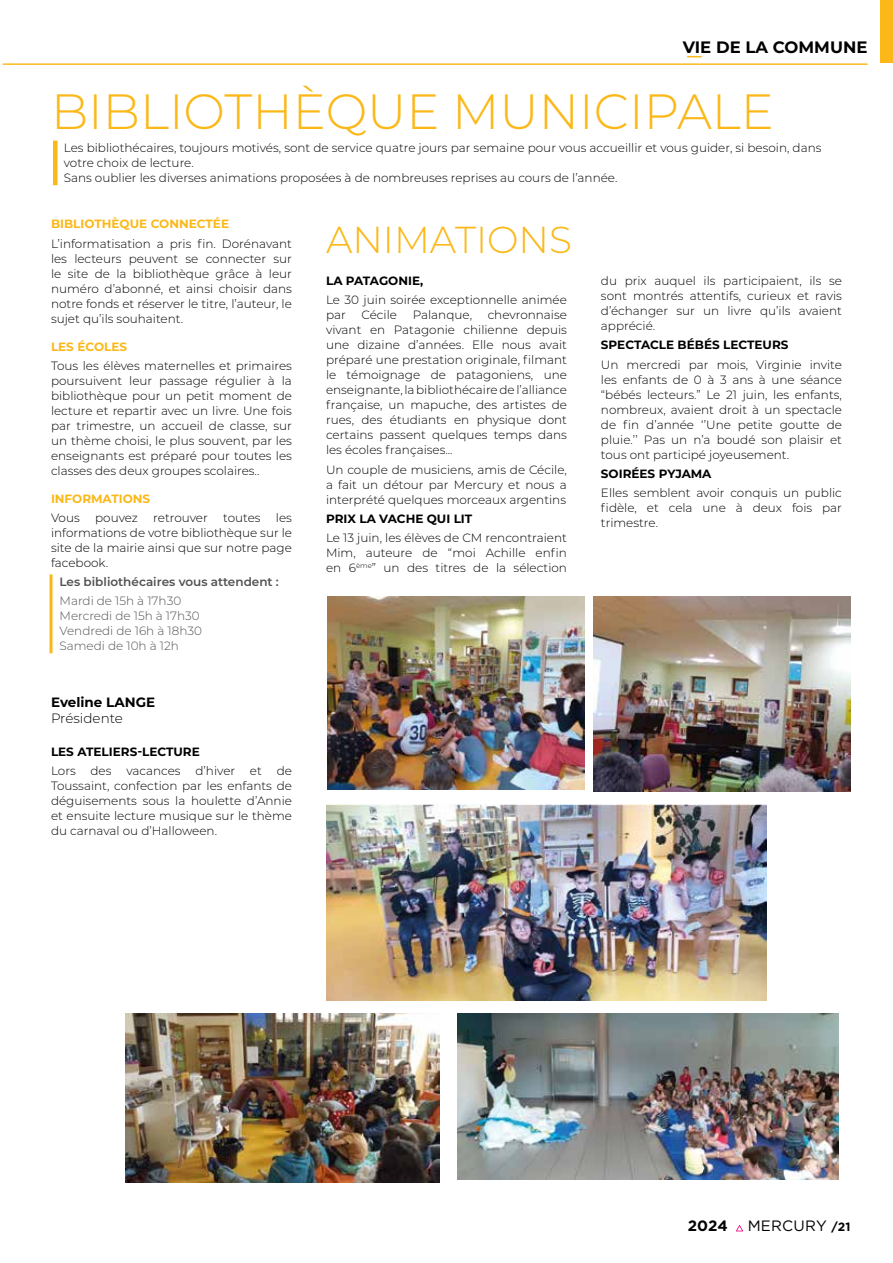
<style>
.page{position:relative;width:893px;height:1263px;background:#fff}
.page>*{position:absolute;margin:0;border:0;box-sizing:border-box;transform-origin:0 0}
.t1{font:300 49.5px "Montserrat";color:#fbb818}
.t2{font:300 37.5px "Montserrat";color:#fbb818}
.t3{font:700 16.5px "Montserrat";color:#000}
.t4{font:15px "Gotham";letter-spacing:.015em;color:#000}
.t5{font:700 15px "Gotham";color:#000}
.t6{font:700 13.5px "Montserrat";color:#000}
.t7{font:300 13.5px "Montserrat";color:#000}
.t8{font:300 12px/15px "Montserrat";color:#000;text-align:justify}
.t9{font:700 12px "Montserrat";color:#000}
.t10{font:300 12px/15px "Montserrat";color:#525251}
.t11{font:700 12px "Montserrat";color:#fbb818}
.t12{font:600 12px "Montserrat";color:#525251}
.s1{font-weight:700;font-size:12px}
</style>
<div class="page">
<div style="left:53px;top:141px;width:5px;height:44px;background:#fbb818"></div>
<hr style="left:50px;top:574px;width:3px;height:79px;background:#fbb818">
<svg style="left:736px;top:1225px;width:7px;height:6px"></svg>
<hr style="left:3px;top:64px;width:864px;height:1px;background:#fbb818">
<svg style="left:687px;top:56px;width:15px;height:1px"></svg>
<div style="left:880px;top:0;width:13px;height:63px;background:#fbb818"></div>
<img style="left:327px;top:596px;width:257px;height:193px">
<img style="left:326px;top:804px;width:441px;height:197px">
<img style="left:594px;top:596px;width:256px;height:195px">
<img style="left:125px;top:1014px;width:314px;height:168px">
<img style="left:457px;top:1014px;width:382px;height:165px">
<h3 class="t3" style="left:683px;top:35px;width:186px">VIE DE LA COMMUNE</h3>
<h1 class="t1" style="left:51px;top:78px;width:724px">BIBLIOTHÈQUE MUNICIPALE</h1>
<p class="t8" style="left:64px;top:140px;width:759px;text-align:left">Les bibliothécaires, toujours motivés, sont de service quatre jours par semaine pour vous accueillir et vous guider, si besoin, dans votre choix de lecture.<br>Sans oublier les diverses animations proposées à de nombreuses reprises au cours de l’année.</p>
<p class="t11" style="left:51px;top:216px;width:180px">BIBLIOTHÈQUE CONNECTÉE</p>
<p class="t8" style="left:51px;top:236px;width:242px">L’informatisation a pris fin. Dorénavant les lecteurs peuvent se connecter sur le site de la bibliothèque grâce à leur numéro d’abonné, et ainsi choisir dans notre fonds et réserver le titre, l’auteur, le sujet qu’ils souhaitent.</p>
<p class="t11" style="left:51px;top:338px;width:78px">LES ÉCOLES</p>
<p class="t8" style="left:51px;top:358px;width:242px">Tous les élèves maternelles et primaires poursuivent leur passage régulier à la bibliothèque pour un petit moment de lecture et repartir avec un livre. Une fois par trimestre, un accueil de classe, sur un thème choisi, le plus souvent, par les enseignants est préparé pour toutes les classes des deux groupes scolaires..</p>
<p class="t11" style="left:51px;top:490px;width:101px">INFORMATIONS</p>
<p class="t8" style="left:51px;top:510px;width:30px">Vous</p>
<p class="t8" style="left:95px;top:510px;width:44px">pouvez</p>
<p class="t8" style="left:153px;top:510px;width:56px">retrouver</p>
<p class="t8" style="left:223px;top:510px;width:39px">toutes</p>
<h2 class="t2" style="left:326px;top:214px;width:247px">ANIMATIONS</h2>
<p class="t9" style="left:326px;top:272px;width:99px">LA PATAGONIE,</p>
<p class="t8" style="left:326px;top:292px;width:242px">Le 30 juin soirée exceptionnelle animée par</p>
<p class="t8" style="left:601px;top:273px;width:242px">du prix auquel ils participaient, ils se sont montrés attentifs, curieux et ravis d’échanger sur un livre qu’ils avaient apprécié.</p>
<p class="t9" style="left:601px;top:336px;width:189px">SPECTACLE BÉBÉS LECTEURS</p>
<p class="t8" style="left:601px;top:357px;width:242px">Un mercredi par mois, Virginie invite les enfants de 0 à 3 ans à une séance “bébés lecteurs.” Le 21 juin, les enfants, nombreux, avaient droit à un spectacle de fin d’année ‘’Une petite goutte de pluie.’’ Pas un n’a boudé son plaisir et tous ont participé joyeusement.</p>
<p class="t9" style="left:601px;top:465px;width:112px">SOIRÉES PYJAMA</p>
<p class="t8" style="left:601px;top:485px;width:242px">Elles semblent avoir conquis un public fidèle, et cela une à deux fois par trimestre.</p>
<p class="t8" style="left:326px;top:307px;width:242px;text-indent:162px">chevronnaise vivant en Patagonie chilienne depuis une dizaine d’années. Elle nous avait préparé une prestation originale, filmant le témoignage de patagoniens, une enseignante, la bibliothécaire de l’alliance française, un mapuche, des artistes de rues, des étudiants en physique dont certains passent quelques temps dans les écoles françaises...</p>
<p class="t8" style="left:326px;top:462px;width:242px">Un couple de musiciens, amis de Cécile, a fait un détour par Mercury et nous a interprété quelques morceaux argentins</p>
<p class="t9" style="left:326px;top:510px;width:148px">PRIX LA VACHE QUI LIT</p>
<p class="t8" style="left:326px;top:530px;width:242px">Le 13 juin, les élèves de CM rencontraient Mim, auteure de “moi Achille enfin en 6<sup>ème</sup>” un des titres de la sélection</p>
<p class="t8" style="left:361px;top:307px;width:37px">Cécile</p>
<p class="t8" style="left:413px;top:307px;width:61px">Palanque,</p>
<p class="t8" style="left:51px;top:510px;width:242px;text-indent:225px">les informations de votre bibliothèque sur le site de la mairie ainsi que sur notre page facebook.</p>
<p class="t12" style="left:60px;top:573px;width:221px">Les bibliothécaires vous attendent :</p>
<p class="t10" style="left:60px;top:593px;width:144px">Mardi de 15h à 17h30<br>Mercredi de 15h à 17h30<br>Vendredi de 16h à 18h30<br>Samedi de 10h à 12h</p>
<p class="t6" style="left:51px;top:692px;width:106px">Eveline LANGE</p>
<p class="t7" style="left:51px;top:709px;width:73px">Présidente</p>
<p class="t9" style="left:51px;top:743px;width:150px">LES ATELIERS-LECTURE</p>
<p class="t8" style="left:51px;top:763px;width:242px">Lors des vacances d’hiver et de Toussaint, confection par les enfants de déguisements sous la houlette d’Annie et ensuite lecture musique sur le thème du carnaval ou d’Halloween.</p>
<p class="t5" style="left:688px;top:1217px;width:41px">2024</p>
<p class="t4" style="left:748px;top:1218px;width:104px">MERCURY <span class="s1">/21</span></p>
</div>
